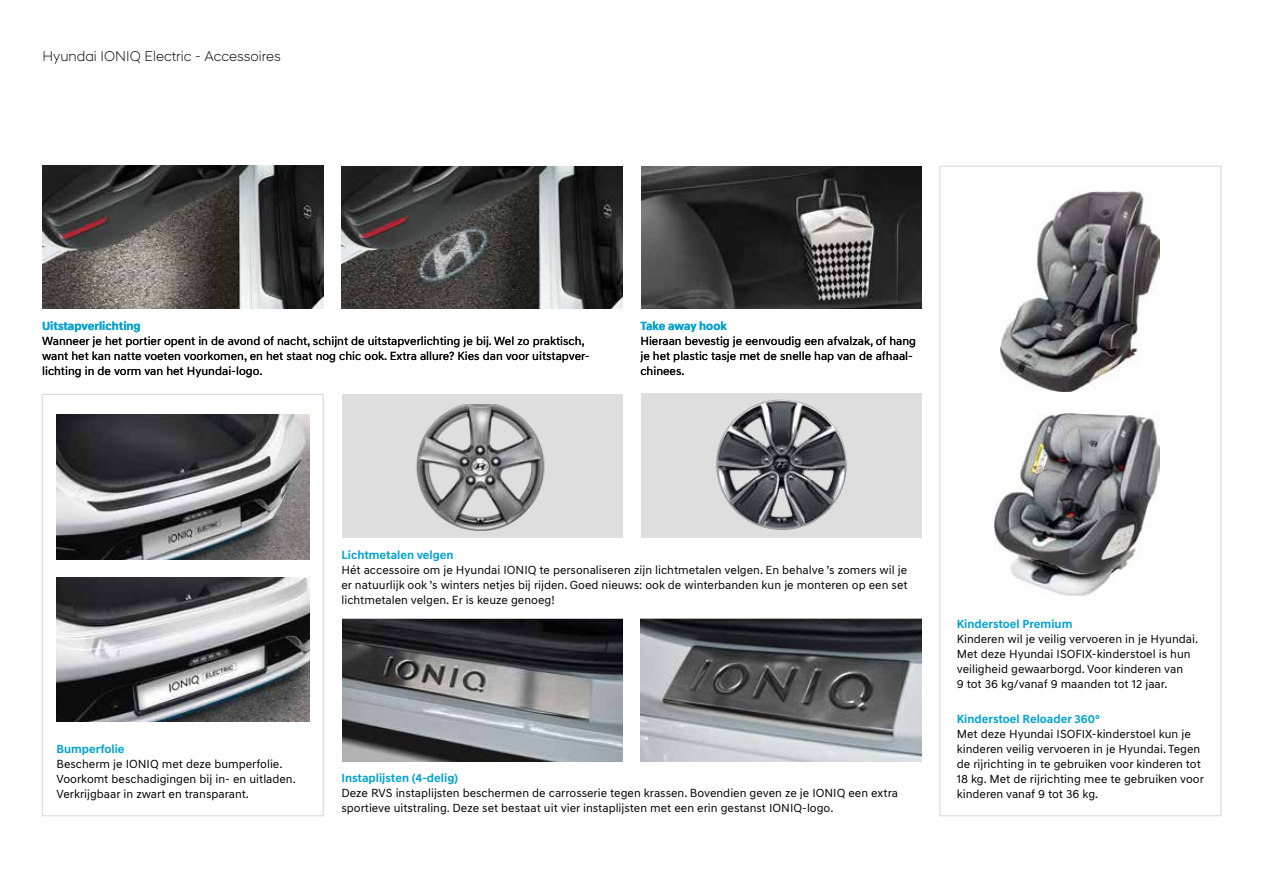
<style>
.page{position:relative;width:1263px;height:893px;background:#fff}
.page>*{position:absolute;margin:0;border:0;box-sizing:border-box;transform-origin:0 0}
.t1{font:300 14.4px "Hyundai Sans Head";color:#000}
.t2{font:12px/15px "Hyundai Sans Text";color:#000}
.t3{font:700 12px "Hyundai Sans Text";color:#00a2ce}
</style>
<div class="page">
<div style="left:939px;top:166px;width:282px;height:650px;border:1px solid #d9d3cd"></div>
<div style="left:42px;top:394px;width:282px;height:422px;border:1px solid #d9d3cd"></div>
<div style="left:342px;top:394px;width:281px;height:144px;background:#dedede"></div>
<div style="left:641px;top:393px;width:280px;height:145px;background:#dedede"></div>
<img style="left:342px;top:619px;width:280px;height:143px">
<img style="left:416px;top:404px;width:129px;height:127px">
<img style="left:716px;top:399px;width:131px;height:131px">
<img style="left:640px;top:618px;width:281px;height:144px">
<svg style="left:42px;top:166px;width:281px;height:143px"></svg>
<svg style="left:341px;top:166px;width:281px;height:143px"></svg>
<svg style="left:641px;top:166px;width:280px;height:143px"></svg>
<img style="left:56px;top:415px;width:253px;height:144px">
<img style="left:56px;top:577px;width:253px;height:145px">
<img style="left:1001px;top:191px;width:158px;height:201px">
<img style="left:994px;top:414px;width:165px;height:181px">
<p class="t1" style="left:43px;top:47px;width:240px">Hyundai IONIQ Electric - Accessoires</p>
<p class="t3" style="left:42px;top:319px;width:100px">Uitstapverlichting</p>
<p class="t2" style="left:42px;top:334px;width:549px">Wanneer je het portier opent in de avond of nacht, schijnt de uitstapverlichting je bij. Wel zo praktisch, want het kan natte voeten voorkomen, en het staat nog chic ook. Extra allure? Kies dan voor uitstapver&shy;lichting in de vorm van het Hyundai-logo.</p>
<p class="t3" style="left:640px;top:319px;width:88px">Take away hook</p>
<p class="t2" style="left:640px;top:334px;width:277px">Hieraan bevestig je eenvoudig een afvalzak, of hang je het plastic tasje met de snelle hap van de afhaal&shy;chinees.</p>
<p class="t3" style="left:341px;top:547px;width:114px">Lichtmetalen velgen</p>
<p class="t2" style="left:341px;top:562px;width:567px;text-align:justify">Hét accessoire om je Hyundai IONIQ te personaliseren zijn lichtmetalen velgen. En behalve ’s zomers wil je er natuurlijk ook ’s winters netjes bij rijden. Goed nieuws: ook de winterbanden kun je monteren op een set lichtmetalen velgen. Er is keuze genoeg!</p>
<p class="t3" style="left:56px;top:741px;width:70px">Bumperfolie</p>
<p class="t2" style="left:56px;top:756px;width:241px">Bescherm je IONIQ met deze bumperfolie.<br>Voorkomt beschadigingen bij in- en uitladen.<br>Verkrijgbaar in zwart en transparant.</p>
<p class="t3" style="left:341px;top:771px;width:118px">Instaplijsten (4-delig)</p>
<p class="t2" style="left:341px;top:786px;width:558px">Deze RVS instaplijsten beschermen de carrosserie tegen krassen. Bovendien geven ze je IONIQ een extra sportieve uitstraling. Deze set bestaat uit vier instaplijsten met een erin gestanst IONIQ-logo.</p>
<p class="t3" style="left:957px;top:616px;width:117px">Kinderstoel Premium</p>
<p class="t2" style="left:957px;top:631px;width:243px">Kinderen wil je veilig vervoeren in je Hyundai.<br>Met deze Hyundai ISOFIX-kinderstoel is hun veiligheid gewaarborgd. Voor kinderen van<br>9 tot 36 kg/vanaf 9 maanden tot 12 jaar.</p>
<p class="t3" style="left:957px;top:711px;width:145px">Kinderstoel Reloader 360°</p>
<p class="t2" style="left:957px;top:726px;width:249px">Met deze Hyundai ISOFIX-kinderstoel kun je kinderen veilig vervoeren in je Hyundai. Tegen de rijrichting in te gebruiken voor kinderen tot 18 kg. Met de rijrichting mee te gebruiken voor kinderen vanaf 9 tot 36 kg.</p>
</div>
